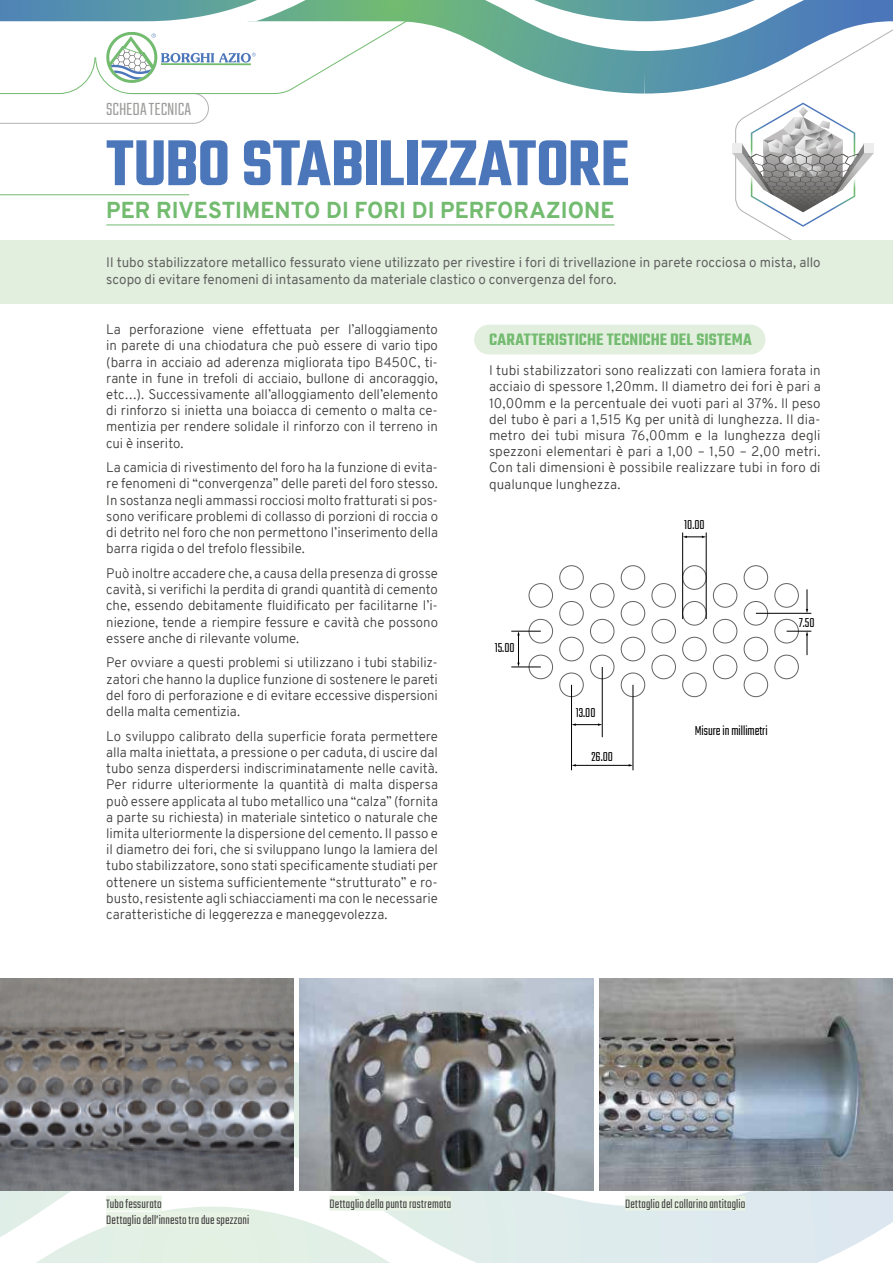
<style>
.page{position:relative;width:893px;height:1263px;background:#fff}
.page>*{position:absolute;margin:0;border:0;box-sizing:border-box;transform-origin:0 0}
.t1{font:600 70.5px "Teko";letter-spacing:-.005em;color:#4c76ba}
.t2{font:800 22.5px "Overpass";letter-spacing:.005em;color:#72bb6f}
.t3{font:300 19.5px "Teko";letter-spacing:-.005em;color:#9d9d9c}
.t4{font:600 18px "Teko";letter-spacing:.01em;color:#72bb6f}
.t5{font:300 14.4px "Teko";color:#000}
.t6{font:300 13.5px/16.2px "Overpass";letter-spacing:-.005em;color:#3c3c3b;text-align:justify}
.t7{font:13.5px/16.2px "Overpass";color:#646363}
.t8{font:300 13.5px/16.2px "Teko";letter-spacing:.01em;color:#3c3c3b}
</style>
<div class="page">
<svg style="left:0;top:1049px;width:893px;height:214px"></svg>
<svg style="left:0;top:0;width:893px;height:302px"></svg>
<div style="left:474px;top:325px;width:291px;height:29px;background:#e2efde;border-radius:15px"></div>
<div style="left:529px;top:619px;width:24px;height:24px;border:1px solid #646363;border-radius:50%"></div>
<div style="left:529px;top:583px;width:24px;height:24px;border:1px solid #646363;border-radius:50%"></div>
<div style="left:529px;top:655px;width:24px;height:24px;border:1px solid #646363;border-radius:50%"></div>
<div style="left:560px;top:601px;width:23px;height:24px;border:1px solid #646363;border-radius:50%"></div>
<div style="left:560px;top:637px;width:23px;height:24px;border:1px solid #646363;border-radius:50%"></div>
<div style="left:560px;top:673px;width:23px;height:24px;border:1px solid #646363;border-radius:50%"></div>
<div style="left:560px;top:565px;width:23px;height:24px;border:1px solid #646363;border-radius:50%"></div>
<div style="left:621px;top:601px;width:24px;height:24px;border:1px solid #646363;border-radius:50%"></div>
<div style="left:621px;top:637px;width:24px;height:24px;border:1px solid #646363;border-radius:50%"></div>
<div style="left:621px;top:673px;width:24px;height:24px;border:1px solid #646363;border-radius:50%"></div>
<div style="left:621px;top:565px;width:24px;height:24px;border:1px solid #646363;border-radius:50%"></div>
<div style="left:682px;top:601px;width:24px;height:24px;border:1px solid #646363;border-radius:50%"></div>
<div style="left:682px;top:637px;width:24px;height:24px;border:1px solid #646363;border-radius:50%"></div>
<div style="left:682px;top:673px;width:24px;height:24px;border:1px solid #646363;border-radius:50%"></div>
<div style="left:682px;top:565px;width:24px;height:24px;border:1px solid #646363;border-radius:50%"></div>
<div style="left:744px;top:601px;width:24px;height:24px;border:1px solid #646363;border-radius:50%"></div>
<div style="left:744px;top:637px;width:24px;height:24px;border:1px solid #646363;border-radius:50%"></div>
<div style="left:744px;top:673px;width:24px;height:24px;border:1px solid #646363;border-radius:50%"></div>
<div style="left:744px;top:565px;width:24px;height:24px;border:1px solid #646363;border-radius:50%"></div>
<div style="left:590px;top:619px;width:24px;height:24px;border:1px solid #646363;border-radius:50%"></div>
<div style="left:590px;top:583px;width:24px;height:24px;border:1px solid #646363;border-radius:50%"></div>
<div style="left:590px;top:655px;width:24px;height:24px;border:1px solid #646363;border-radius:50%"></div>
<div style="left:652px;top:619px;width:24px;height:24px;border:1px solid #646363;border-radius:50%"></div>
<div style="left:652px;top:583px;width:24px;height:24px;border:1px solid #646363;border-radius:50%"></div>
<div style="left:652px;top:655px;width:24px;height:24px;border:1px solid #646363;border-radius:50%"></div>
<div style="left:713px;top:619px;width:24px;height:24px;border:1px solid #646363;border-radius:50%"></div>
<div style="left:713px;top:583px;width:24px;height:24px;border:1px solid #646363;border-radius:50%"></div>
<div style="left:713px;top:655px;width:24px;height:24px;border:1px solid #646363;border-radius:50%"></div>
<div style="left:775px;top:619px;width:24px;height:24px;border:1px solid #646363;border-radius:50%"></div>
<div style="left:775px;top:583px;width:24px;height:24px;border:1px solid #646363;border-radius:50%"></div>
<div style="left:775px;top:655px;width:24px;height:24px;border:1px solid #646363;border-radius:50%"></div>
<hr style="left:511px;top:631px;width:30px;height:1px;background:#000">
<hr style="left:756px;top:613px;width:55px;height:1px;background:#000">
<hr style="left:571px;top:685px;width:1px;height:85px;background:#000">
<hr style="left:602px;top:667px;width:1px;height:70px;background:#000">
<hr style="left:682px;top:532px;width:1px;height:87px;background:#000">
<hr style="left:706px;top:532px;width:1px;height:87px;background:#000">
<hr style="left:633px;top:685px;width:1px;height:85px;background:#000">
<hr style="left:511px;top:667px;width:30px;height:1px;background:#000">
<svg style="left:517px;top:631px;width:3px;height:36px"></svg>
<svg style="left:806px;top:589px;width:2px;height:24px"></svg>
<svg style="left:787px;top:631px;width:24px;height:24px"></svg>
<hr style="left:575px;top:765px;width:54px;height:1px;background:#000">
<svg style="left:572px;top:723px;width:30px;height:3px"></svg>
<svg style="left:683px;top:536px;width:23px;height:2px"></svg>
<img style="left:0;top:978px;width:293px;height:213px">
<img style="left:300px;top:978px;width:293px;height:213px">
<img style="left:600px;top:978px;width:293px;height:213px">
<div style="left:106px;top:1195px;width:56px;height:15px;background:#e8f2e5"></div>
<div style="left:106px;top:1212px;width:143px;height:15px;background:#e8f2e5"></div>
<div style="left:330px;top:1195px;width:121px;height:15px;background:#e8f2e5"></div>
<div style="left:625px;top:1195px;width:120px;height:15px;background:#e8f2e5"></div>
<h3 class="t3" style="left:106px;top:98px;width:87px">SCHEDA TECNICA</h3>
<h1 class="t1" style="left:106px;top:120px;width:524px">TUBO STABILIZZATORE</h1>
<h2 class="t2" style="left:106px;top:194px;width:510px">PER RIVESTIMENTO DI FORI DI PERFORAZIONE</h2>
<p class="t7" style="left:106px;top:255px;width:716px">Il tubo stabilizzatore metallico fessurato viene utilizzato per rivestire i fori di trivellazione in parete rocciosa o mista, allo scopo di evitare fenomeni di intasamento da materiale clastico o convergenza del foro.</p>
<p class="t6" style="left:106px;top:321px;width:333px">La perforazione viene effettuata per l’alloggiamento in parete di una chiodatura che può essere di vario tipo (barra in acciaio ad aderenza migliorata tipo B450C, ti&shy;rante in fune in trefoli di acciaio, bullone di ancoraggio, etc…). Successivamente all’alloggiamento dell’elemento di rinforzo si inietta una boiacca di cemento o malta ce&shy;mentizia per rendere solidale il rinforzo con il terreno in cui è inserito.</p>
<p class="t6" style="left:106px;top:459px;width:333px">La camicia di rivestimento del foro ha la funzione di evita&shy;re fenomeni di “convergenza” delle pareti del foro stesso.<br>In sostanza negli ammassi rocciosi molto fratturati si pos&shy;sono verificare problemi di collasso di porzioni di roccia o di detrito nel foro che non permettono l’inserimento della barra rigida o del trefolo flessibile.</p>
<p class="t6" style="left:106px;top:565px;width:333px">Può inoltre accadere che, a causa della presenza di grosse cavità, si verifichi la perdita di grandi quantità di cemento che, essendo debitamente fluidificato per facilitarne l’i&shy;niezione, tende a riempire fessure e cavità che possono essere anche di rilevante volume.</p>
<p class="t6" style="left:106px;top:655px;width:333px">Per ovviare a questi problemi si utilizzano i tubi stabiliz&shy;zatori che hanno la duplice funzione di sostenere le pareti del foro di perforazione e di evitare eccessive dispersioni della malta cementizia.</p>
<p class="t6" style="left:106px;top:728px;width:333px">Lo sviluppo calibrato della superficie forata permettere alla malta iniettata, a pressione o per caduta, di uscire dal tubo senza disperdersi indiscriminatamente nelle cavità.<br>Per ridurre ulteriormente la quantità di malta dispersa può essere applicata al tubo metallico una “calza” (fornita a parte su richiesta) in materiale sintetico o naturale che limita ulteriormente la dispersione del cemento. Il passo e il diametro dei fori, che si sviluppano lungo la lamiera del tubo stabilizzatore, sono stati specificamente studiati per ottenere un sistema sufficientemente “strutturato” e ro&shy;busto, resistente agli schiacciamenti ma con le necessarie caratteristiche di leggerezza e maneggevolezza.</p>
<h3 class="t4" style="left:489px;top:329px;width:264px">CARATTERISTICHE TECNICHE DEL SISTEMA</h3>
<p class="t6" style="left:489px;top:362px;width:333px">I tubi stabilizzatori sono realizzati con lamiera forata in acciaio di spessore 1,20mm. Il diametro dei fori è pari a 10,00mm e la percentuale dei vuoti pari al 37%. Il peso del tubo è pari a 1,515 Kg per unità di lunghezza. Il dia&shy;metro dei tubi misura 76,00mm e la lunghezza degli spezzoni elementari è pari a 1,00 – 1,50 – 2,00 metri.<br>Con tali dimensioni è possibile realizzare tubi in foro di qualunque lunghezza.</p>
<p class="t5" style="left:495px;top:640px;width:21px">15.00</p>
<p class="t5" style="left:576px;top:704px;width:21px">13.00</p>
<p class="t5" style="left:591px;top:748px;width:23px">26.00</p>
<p class="t5" style="left:684px;top:516px;width:22px">10.00</p>
<p class="t5" style="left:799px;top:615px;width:17px">7.50</p>
<p class="t5" style="left:695px;top:723px;width:74px">Misure in millimetri</p>
<p class="t8" style="left:106px;top:1196px;width:145px">Tubo fessurato<br>Dettaglio dell’innesto tra due spezzoni</p>
<p class="t8" style="left:330px;top:1196px;width:123px">Dettaglio della punta rastremata</p>
<p class="t8" style="left:625px;top:1196px;width:122px">Dettaglio del collarino antitaglio</p>
</div>
